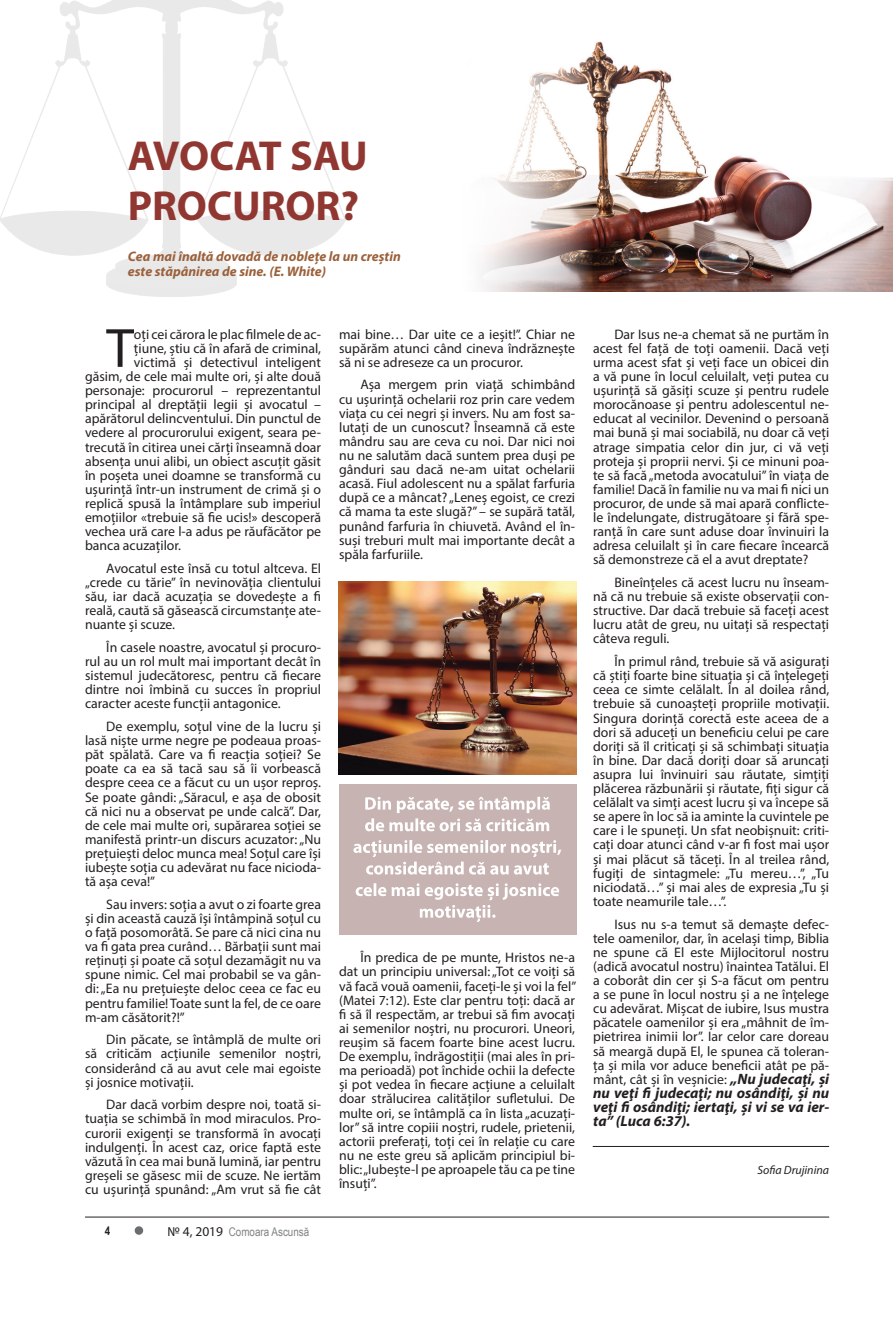
<style>
.page{position:relative;width:893px;height:1319px;background:#fff}
.page>*{position:absolute;margin:0;border:0;box-sizing:border-box;transform-origin:0 0}
.Заглавие{font:55.65px "Myriad Pro";color:#231f20}
.Заглавие-2{font:700 42px/50.4px "Myriad Pro";color:#913732}
.Заглавие-3{font:italic 700 15px/14.1px "Myriad Pro";color:#231f20;text-align:justify}
.Заглавие-4{font:13.8px/14.1px "Myriad Pro";color:#231f20;text-align:justify}
.Заглавие-5{font:italic 700 13.8px/14.1px "Myriad Pro";color:#9b613b}
.t1{font:12px "Arial Narrow";color:#808285}
.Заглавие-6{font:italic 12px "Myriad Pro";color:#231f20}
.t2{font:700 12px "Arial Narrow";color:#231f20}
.s1{font-family:"Myriad Pro";font-size:13.5px;color:#231f20}
.s2{font-weight:700;font-style:italic;font-size:15px}
</style>
<div class="page">
<svg style="left:135px;top:1225px;width:8px;height:9px"></svg>
<hr style="left:85px;top:1216px;width:744px;height:1px;background:#231f20">
<img style="left:0;top:0;width:346px;height:297px">
<img style="left:482px;top:41px;width:411px;height:250px">
<hr style="left:593px;top:1145px;width:236px;height:1px;background:#231f20">
<img style="left:339px;top:581px;width:237px;height:193px">
<div style="left:339px;top:784px;width:237px;height:150px;background:#c7b3b2"></div>
<svg style="left:356px;top:883px;width:203px;height:38px"></svg>
<svg style="left:353px;top:840px;width:208px;height:34px"></svg>
<svg style="left:365px;top:796px;width:185px;height:35px"></svg>
<p class="Заглавие-2" style="left:128px;top:129px;width:241px">AVOCAT SAU<br>PROCUROR?</p>
<p class="Заглавие-5" style="left:128px;top:249px;width:274px">Cea mai înaltă dovadă de noblețe la un creștin este stăpânirea de sine. (E. White)</p>
<p class="Заглавие" style="left:106px;top:314px;width:29px">T</p>
<p class="Заглавие-4" style="left:134px;top:327px;width:189px">oți cei cărora le plac filmele de ac-</p>
<p class="Заглавие-4" style="left:134px;top:341px;width:189px">țiune, știu că în afară de criminal,</p>
<p class="Заглавие-4" style="left:134px;top:355px;width:189px">victimă și detectivul inteligent</p>
<p class="Заглавие-4" style="left:85px;top:369px;width:238px">găsim, de cele mai multe ori, și alte două</p>
<p class="Заглавие-4" style="left:85px;top:383px;width:238px">personaje: procurorul – reprezentantul</p>
<p class="Заглавие-4" style="left:85px;top:397px;width:238px">principal al dreptății legii și avocatul –</p>
<p class="Заглавие-4" style="left:85px;top:411px;width:238px">apărătorul delincventului. Din punctul de</p>
<p class="Заглавие-4" style="left:85px;top:425px;width:238px">vedere al procurorului exigent, seara pe-</p>
<p class="Заглавие-4" style="left:85px;top:439px;width:238px">trecută în citirea unei cărți înseamnă doar</p>
<p class="Заглавие-4" style="left:85px;top:453px;width:238px">absența unui alibi, un obiect ascuțit găsit</p>
<p class="Заглавие-4" style="left:85px;top:468px;width:238px">în poșeta unei doamne se transformă cu</p>
<p class="Заглавие-4" style="left:85px;top:482px;width:238px">ușurință într-un instrument de crimă și o</p>
<p class="Заглавие-4" style="left:85px;top:496px;width:238px">replică spusă la întâmplare sub imperiul</p>
<p class="Заглавие-4" style="left:85px;top:510px;width:238px">emoțiilor «trebuie să fie ucis!» descoperă</p>
<p class="Заглавие-4" style="left:85px;top:524px;width:238px">vechea ură care l-a adus pe răufăcător pe</p>
<p class="Заглавие-4" style="left:85px;top:538px;width:98px">banca acuzaților.</p>
<p class="Заглавие-4" style="left:85px;top:561px;width:238px;text-indent:21px">Avocatul este însă cu totul altceva. El „crede cu tărie” în nevinovăția clientului său, iar dacă acuzația se dovedește a fi reală, caută să găsească circumstanțe ate&shy;nuante și scuze.</p>
<p class="Заглавие-4" style="left:85px;top:640px;width:238px;text-indent:21px">În casele noastre, avocatul și procuro&shy;rul au un rol mult mai important decât în sistemul judecătoresc, pentru că fiecare dintre noi îmbină cu succes în propriul caracter aceste funcții antagonice.</p>
<p class="Заглавие-4" style="left:85px;top:719px;width:238px;text-indent:21px">De exemplu, soțul vine de la lucru și lasă niște urme negre pe podeaua proas&shy;păt spălată. Care va fi reacția soției? Se poate ca ea să tacă sau să îi vorbească despre ceea ce a făcut cu un ușor reproș.<br>Se poate gândi: „Săracul, e așa de obosit că nici nu a observat pe unde calcă”. Dar, de cele mai multe ori, supărarea soției se manifestă printr-un discurs acuzator: „Nu prețuiești deloc munca mea! Soțul care își iubește soția cu adevărat nu face nicioda&shy;tă așa ceva!”</p>
<p class="Заглавие-4" style="left:85px;top:896px;width:238px;text-indent:21px">Sau invers: soția a avut o zi foarte grea și din această cauză își întâmpină soțul cu o față posomorâtă. Se pare că nici cina nu va fi gata prea curând… Bărbații sunt mai reținuți și poate că soțul dezamăgit nu va spune nimic. Cel mai probabil se va gân&shy;di: „Ea nu prețuiește deloc ceea ce fac eu pentru familie! Toate sunt la fel, de ce oare m-am căsătorit?!”</p>
<p class="Заглавие-4" style="left:85px;top:1032px;width:238px;text-indent:21px">Din păcate, se întâmplă de multe ori să criticăm acțiunile semenilor noștri, considerând că au avut cele mai egoiste și josnice motivații.</p>
<p class="Заглавие-4" style="left:85px;top:1097px;width:238px;text-indent:21px">Dar dacă vorbim despre noi, toată si&shy;tuația se schimbă în mod miraculos. Pro&shy;curorii exigenți se transformă în avocați indulgenți. În acest caz, orice faptă este văzută în cea mai bună lumină, iar pentru greșeli se găsesc mii de scuze. Ne iertăm cu ușurință spunând: „Am vrut să fie cât</p>
<p class="t2" style="left:105px;top:1221px;width:7px">4</p>
<p class="t1" style="left:168px;top:1222px;width:143px"><span class="s1">№ 4, 2019</span> Comoara Ascunsă</p>
<p class="Заглавие-4" style="left:339px;top:327px;width:238px">mai bine… Dar uite ce a ieșit!”. Chiar ne supărăm atunci când cineva îndrăznește să ni se adreseze ca un procuror.</p>
<p class="Заглавие-4" style="left:339px;top:377px;width:238px;text-indent:21px">Așa mergem prin viață schimbând cu ușurință ochelarii roz prin care vedem viața cu cei negri și invers. Nu am fost sa&shy;lutați de un cunoscut? Înseamnă că este mândru sau are ceva cu noi. Dar nici noi nu ne salutăm dacă suntem prea duși pe gânduri sau dacă ne-am uitat ochelarii acasă. Fiul adolescent nu a spălat farfuria după ce a mâncat? „Leneș egoist, ce crezi că mama ta este slugă?” – se supără tatăl, punând farfuria în chiuvetă. Având el în&shy;suși treburi mult mai importante decât a spăla farfuriile.</p>
<p class="Заглавие-4" style="left:339px;top:950px;width:239px;text-indent:21px">În predica de pe munte, Hristos ne-a dat un principiu universal: „Tot ce voiți să vă facă vouă oamenii, faceți-le și voi la fel” (Matei 7:12). Este clar pentru toți: dacă ar fi să îl respectăm, ar trebui să fim avocați ai semenilor noștri, nu procurori. Uneori, reușim să facem foarte bine acest lucru.<br>De exemplu, îndrăgostiții (mai ales în pri&shy;ma perioadă) pot închide ochii la defecte și pot vedea în fiecare acțiune a celuilalt doar strălucirea calităților sufletului. De multe ori, se întâmplă ca în lista „acuzați&shy;lor” să intre copiii noștri, rudele, prietenii, actorii preferați, toți cei în relație cu care nu ne este greu să aplicăm principiul bi&shy;blic: „Iubește-l pe aproapele tău ca pe tine însuți”.</p>
<p class="Заглавие-4" style="left:593px;top:327px;width:238px;text-indent:21px">Dar Isus ne-a chemat să ne purtăm în acest fel față de toți oamenii. Dacă veți urma acest sfat și veți face un obicei din a vă pune în locul celuilalt, veți putea cu ușurință să găsiți scuze și pentru rudele morocănoase și pentru adolescentul ne&shy;educat al vecinilor. Devenind o persoană mai bună și mai sociabilă, nu doar că veți atrage simpatia celor din jur, ci vă veți proteja și proprii nervi. Și ce minuni poa&shy;te să facă „metoda avocatului” în viața de familie! Dacă în familie nu va mai fi nici un procuror, de unde să mai apară conflicte&shy;le îndelungate, distrugătoare și fără spe&shy;ranță în care sunt aduse doar învinuiri la adresa celuilalt și în care fiecare încearcă să demonstreze că el a avut dreptate?</p>
<p class="Заглавие-4" style="left:593px;top:575px;width:238px;text-indent:21px">Bineînțeles că acest lucru nu înseam&shy;nă că nu trebuie să existe observații con&shy;structive. Dar dacă trebuie să faceți acest lucru atât de greu, nu uitați să respectați câteva reguli.</p>
<p class="Заглавие-4" style="left:593px;top:654px;width:238px;text-indent:21px">În primul rând, trebuie să vă asigurați că știți foarte bine situația și că înțelegeți ceea ce simte celălalt. În al doilea rând, trebuie să cunoașteți propriile motivații.<br>Singura dorință corectă este aceea de a dori să aduceți un beneficiu celui pe care doriți să îl criticați și să schimbați situația în bine. Dar dacă doriți doar să aruncați asupra lui învinuiri sau răutate, simțiți plăcerea răzbunării și răutate, fiți sigur că celălalt va simți acest lucru și va începe să se apere în loc să ia aminte la cuvintele pe care i le spuneți. Un sfat neobișnuit: criti&shy;cați doar atunci când v-ar fi fost mai ușor și mai plăcut să tăceți. În al treilea rând, fugiți de sintagmele: „Tu mereu…”, „Tu niciodată…” și mai ales de expresia „Tu și toate neamurile tale…”.</p>
<p class="Заглавие-4" style="left:593px;top:916px;width:238px;text-indent:21px">Isus nu s-a temut să demaște defec&shy;tele oamenilor, dar, în același timp, Biblia ne spune că El este Mijlocitorul nostru (adică avocatul nostru) înaintea Tatălui. El a coborât din cer și S-a făcut om pentru a se pune în locul nostru și a ne înțelege cu adevărat. Mișcat de iubire, Isus mustra păcatele oamenilor și era „mâhnit de îm&shy;pietrirea inimii lor”. Iar celor care doreau să meargă după El, le spunea că toleran&shy;ța și mila vor aduce beneficii atât pe pă&shy;mânt, cât și în veșnicie: <span class="s2">„Nu judecaţi, şi</span></p>
<p class="Заглавие-3" style="left:593px;top:1085px;width:238px">nu veţi fi judecaţi; nu osândiţi, şi nu veţi fi osândiţi; iertaţi, şi vi se va ier&shy;ta” (Luca 6:37).</p>
<p class="Заглавие-6" style="left:757px;top:1162px;width:73px">Sofia Drujinina</p>
</div>
